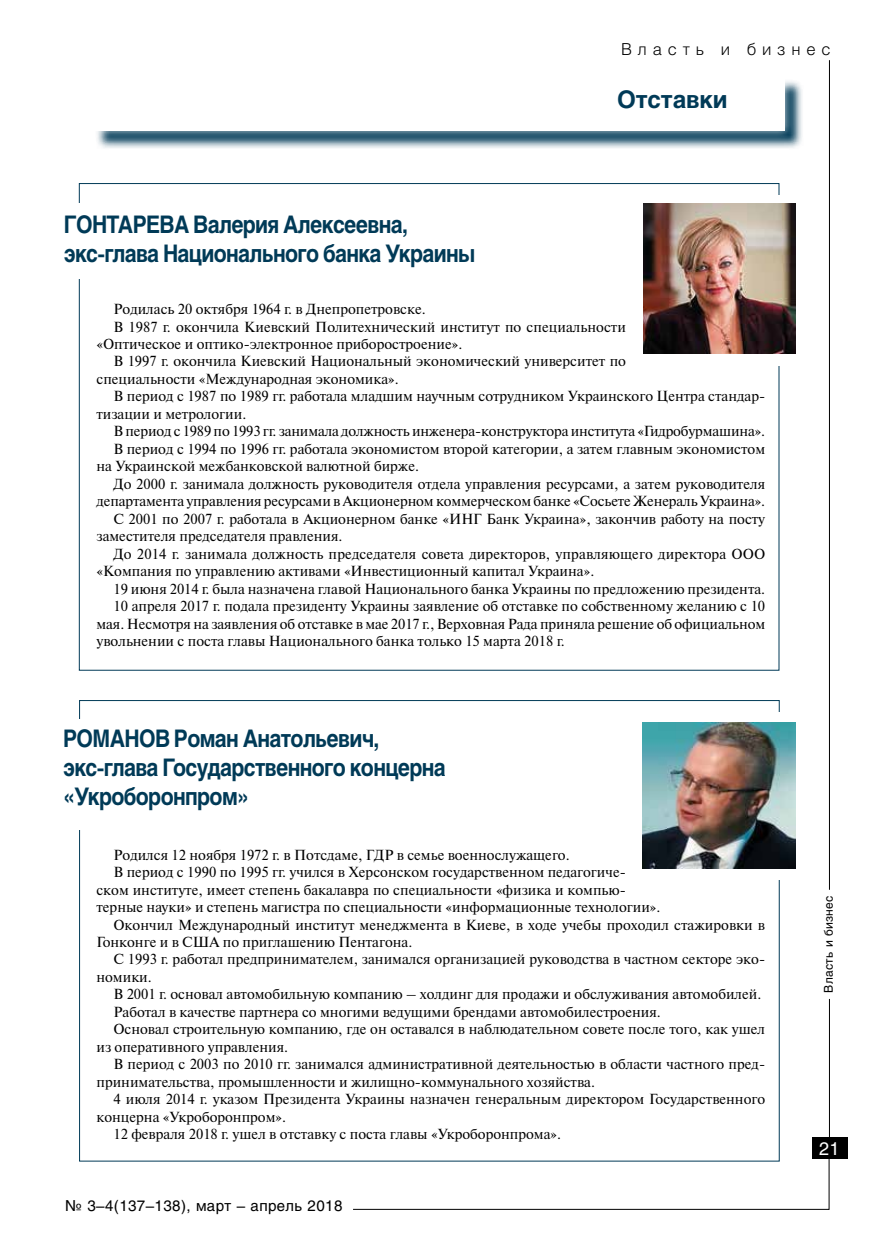
<style>
.page{position:relative;width:872px;height:1234px;background:#fff}
.page>*{position:absolute;margin:0;border:0;box-sizing:border-box;transform-origin:0 0}
.t1{font:700 24px/28.8px "Helios";letter-spacing:-.03em;color:#003a57;scale:.88 1}
.t2{font:700 24px "Helios";letter-spacing:-.005em;color:#003a57}
.t3{font:18px "Helios";color:#fff}
.t4{font:300 16.5px "Helios";letter-spacing:.35em;color:#000}
.t5{font:15px "Helios";letter-spacing:.025em;color:#000}
.t6{font:14.55px "Newton C";color:#000}
.t7{font:12px "Helios";letter-spacing:.025em;color:#000}
</style>
<div class="page">
<hr style="left:829px;top:60px;width:1px;height:829px;background:#000">
<svg style="left:352px;top:1154px;width:478px;height:55px"></svg>
<hr style="left:829px;top:998px;width:1px;height:152px;background:#000">
<div style="left:812px;top:1136px;width:35px;height:22px;background:#000"></div>
<svg style="left:97px;top:82px;width:705px;height:66px;background:#acbec8"></svg>
<div style="left:83px;top:67px;width:712px;height:73px;background:#fff;opacity:.75"></div>
<div style="left:93px;top:77px;width:692px;height:54px;background:#fff"></div>
<img style="left:643px;top:203px;width:152px;height:151px">
<img style="left:643px;top:722px;width:152px;height:146px">
<p class="t4" style="left:621px;top:39px;width:211px">Власть и бизнес</p>
<h1 class="t1" style="left:64px;top:210px;width:469px">ГОНТАРЕВА Валерия Алексеевна, экс-глава Национального банка Украины</h1>
<h1 class="t2" style="left:617px;top:86px;width:112px">Отставки</h1>
<p class="t6" style="left:113px;top:301px;width:314px">Родилась 20 октября 1964 г. в Днепропетровске.</p>
<p class="t6" style="left:113px;top:318px;width:514px">В 1987 г. окончила Киевский Политехнический институт по специальности</p>
<p class="t6" style="left:96px;top:336px;width:367px">«Оптическое и оптико-электронное приборостроение».</p>
<p class="t6" style="left:113px;top:353px;width:514px">В 1997 г. окончила Киевский Национальный экономический университет по</p>
<p class="t6" style="left:96px;top:371px;width:304px">специальности «Международная экономика».</p>
<p class="t6" style="left:113px;top:388px;width:653px">В период с 1987 по 1989 гг. работала младшим научным сотрудником Украинского Центра стандар-</p>
<p class="t6" style="left:96px;top:406px;width:151px">тизации и метрологии.</p>
<p class="t6" style="left:113px;top:423px;width:653px">В период с 1989 по 1993 гг. занимала должность инженера-конструктора института «Гидробурмашина».</p>
<p class="t6" style="left:113px;top:441px;width:653px">В период с 1994 по 1996 гг. работала экономистом второй категории, а затем главным экономистом</p>
<p class="t6" style="left:96px;top:458px;width:324px">на Украинской межбанковской валютной бирже.</p>
<p class="t6" style="left:113px;top:475px;width:653px">До 2000 г. занимала должность руководителя отдела управления ресурсами, а затем руководителя</p>
<p class="t6" style="left:96px;top:493px;width:670px">департамента управления ресурсами в Акционерном коммерческом банке «Сосьете Женераль Украина».</p>
<p class="t6" style="left:113px;top:510px;width:653px">С 2001 по 2007 г. работала в Акционерном банке «ИНГ Банк Украина», закончив работу на посту</p>
<p class="t6" style="left:96px;top:528px;width:248px">заместителя председателя правления.</p>
<p class="t6" style="left:113px;top:545px;width:653px">До 2014 г. занимала должность председателя совета директоров, управляющего директора ООО</p>
<p class="t6" style="left:96px;top:563px;width:499px">«Компания по управлению активами «Инвестиционный капитал Украина».</p>
<p class="t6" style="left:113px;top:580px;width:653px">19 июня 2014 г. была назначена главой Национального банка Украины по предложению президента.</p>
<p class="t6" style="left:114px;top:598px;width:653px">10 апреля 2017 г. подала президенту Украины заявление об отставке по собственному желанию с 10</p>
<p class="t6" style="left:96px;top:615px;width:670px">мая. Несмотря на заявления об отставке в мае 2017 г., Верховная Рада приняла решение об официальном</p>
<p class="t6" style="left:97px;top:633px;width:469px">увольнении с поста главы Национального банка только 15 марта 2018 г.</p>
<h1 class="t1" style="left:63px;top:724px;width:436px">РОМАНОВ Роман Анатольевич, экс-глава Государственного концерна «Укроборонпром»</h1>
<p class="t6" style="left:113px;top:846px;width:458px">Родился 12 ноября 1972 г. в Потсдаме, ГДР в семье военнослужащего.</p>
<p class="t6" style="left:113px;top:864px;width:514px">В период с 1990 по 1995 гг. учился в Херсонском государственном педагогиче-</p>
<p class="t6" style="left:96px;top:881px;width:531px">ском институте, имеет степень бакалавра по специальности «физика и компью-</p>
<p class="t6" style="left:96px;top:898px;width:565px">терные науки» и степень магистра по специальности «информационные технологии».</p>
<p class="t6" style="left:113px;top:916px;width:653px">Окончил Международный институт менеджмента в Киеве, в ходе учебы проходил стажировки в</p>
<p class="t6" style="left:96px;top:933px;width:317px">Гонконге и в США по приглашению Пентагона.</p>
<p class="t6" style="left:113px;top:951px;width:653px">С 1993 г. работал предпринимателем, занимался организацией руководства в частном секторе эко-</p>
<p class="t6" style="left:96px;top:968px;width:57px">номики.</p>
<p class="t6" style="left:113px;top:986px;width:649px">В 2001 г. основал автомобильную компанию – холдинг для продажи и обслуживания автомобилей.</p>
<p class="t6" style="left:113px;top:1003px;width:549px">Работал в качестве партнера со многими ведущими брендами автомобилестроения.</p>
<p class="t6" style="left:113px;top:1021px;width:653px">Основал строительную компанию, где он оставался в наблюдательном совете после того, как ушел</p>
<p class="t6" style="left:96px;top:1038px;width:193px">из оперативного управления.</p>
<p class="t6" style="left:113px;top:1056px;width:653px">В период с 2003 по 2010 гг. занимался административной деятельностью в области частного пред-</p>
<p class="t6" style="left:96px;top:1073px;width:500px">принимательства, промышленности и жилищно-коммунального хозяйства.</p>
<p class="t6" style="left:113px;top:1091px;width:653px">4 июля 2014 г. указом Президента Украины назначен генеральным директором Государственного</p>
<p class="t6" style="left:96px;top:1108px;width:191px">концерна «Укроборонпром».</p>
<p class="t6" style="left:113px;top:1125px;width:449px">12 февраля 2018 г. ушел в отставку с поста главы «Укроборонпрома».</p>
<p class="t5" style="left:65px;top:1196px;width:279px">№ 3–4(137–138), март – апрель 2018</p>
<p class="t7" style="left:821px;top:992px;width:99px;rotate:-90deg">Власть и бизнес</p>
<p class="t3" style="left:819px;top:1137px;width:22px">21</p>
</div>
